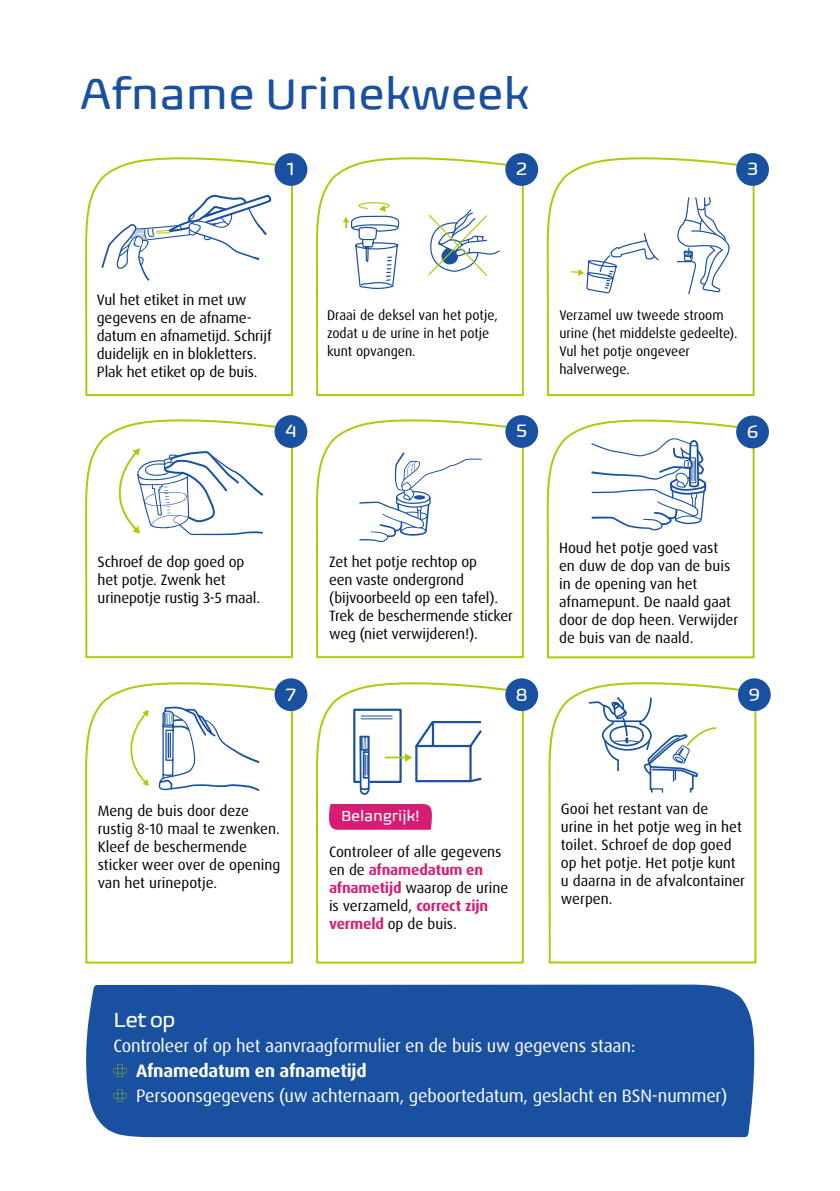
<style>
.page{position:relative;width:840px;height:1191px;background:#fff}
.page>*{position:absolute;margin:0;border:0;box-sizing:border-box;transform-origin:0 0}
.t1{font:44px "Biome W04";color:#1951a0}
.t2{font:21px "Biome W04";color:#fff}
.t3{font:18px "Dax Pro";letter-spacing:-.01em;color:#fff}
.t4{font:700 18px "Dax Pro";letter-spacing:-.01em;color:#fff}
.t5{font:18px "Biome W04";color:#fff}
.t6{font:15px/18px "Dax Pro";letter-spacing:-.005em;color:#000}
.t7{font:15px "Biome W04";letter-spacing:-.01em;color:#fff}
.t8{font:14px/18px "Dax Pro";color:#000}
.s1{font-weight:700;color:#d61d73}
</style>
<div class="page">
<div style="left:86px;top:984px;width:667px;height:153px;background:#1951a0"></div>
<svg style="left:113px;top:1064px;width:13px;height:13px"></svg>
<svg style="left:113px;top:1089px;width:13px;height:13px"></svg>
<svg style="left:315px;top:682px;width:209px;height:282px"></svg>
<svg style="left:85px;top:682px;width:208px;height:282px"></svg>
<svg style="left:546px;top:422px;width:209px;height:237px"></svg>
<svg style="left:548px;top:682px;width:209px;height:282px"></svg>
<svg style="left:315px;top:419px;width:209px;height:240px"></svg>
<svg style="left:85px;top:419px;width:208px;height:240px"></svg>
<svg style="left:546px;top:157px;width:209px;height:240px"></svg>
<div style="left:735px;top:153px;width:33px;height:33px;background:#1951a0;border-radius:50%"></div>
<div style="left:735px;top:415px;width:33px;height:33px;background:#1951a0;border-radius:50%"></div>
<div style="left:737px;top:678px;width:33px;height:33px;background:#1951a0;border-radius:50%"></div>
<div style="left:274px;top:415px;width:33px;height:33px;background:#1951a0;border-radius:50%"></div>
<div style="left:274px;top:678px;width:33px;height:33px;background:#1951a0;border-radius:50%"></div>
<div style="left:505px;top:415px;width:33px;height:33px;background:#1951a0;border-radius:50%"></div>
<div style="left:505px;top:678px;width:33px;height:33px;background:#1951a0;border-radius:50%"></div>
<svg style="left:100px;top:448px;width:163px;height:87px"></svg>
<svg style="left:359px;top:452px;width:122px;height:90px"></svg>
<svg style="left:591px;top:344px;width:115px;height:186px"></svg>
<svg style="left:114px;top:710px;width:35px;height:76px"></svg>
<svg style="left:158px;top:705px;width:101px;height:86px"></svg>
<hr style="left:169px;top:733px;width:2px;height:24px;background:#1951a0">
<svg style="left:352px;top:707px;width:132px;height:88px"></svg>
<hr style="left:360px;top:715px;width:32px;height:1px;background:#1951a0">
<hr style="left:360px;top:718px;width:32px;height:1px;background:#1951a0">
<svg style="left:587px;top:696px;width:130px;height:98px"></svg>
<svg style="left:315px;top:157px;width:209px;height:240px"></svg>
<svg style="left:85px;top:157px;width:208px;height:240px"></svg>
<div style="left:274px;top:153px;width:33px;height:33px;background:#1951a0;border-radius:50%"></div>
<div style="left:505px;top:153px;width:33px;height:33px;background:#1951a0;border-radius:50%"></div>
<svg style="left:427px;top:209px;width:73px;height:68px"></svg>
<svg style="left:341px;top:201px;width:70px;height:109px"></svg>
<svg style="left:571px;top:232px;width:88px;height:93px"></svg>
<svg style="left:675px;top:196px;width:54px;height:99px"></svg>
<div style="left:329px;top:804px;width:102px;height:25px;background:#d61d73"></div>
<h1 class="t1" style="left:80px;top:67px;width:450px">Afname Urinekweek</h1>
<p class="t5" style="left:285px;top:158px;width:13px">1</p>
<p class="t5" style="left:515px;top:158px;width:13px">2</p>
<p class="t5" style="left:746px;top:158px;width:13px">3</p>
<p class="t6" style="left:97px;top:290px;width:176px">Vul het etiket in met uw gegevens en de afname&shy;datum en afnametijd. Schrijf duidelijk en in blokletters.<br>Plak het etiket op de buis.</p>
<p class="t5" style="left:285px;top:420px;width:13px">4</p>
<p class="t8" style="left:327px;top:306px;width:172px">Draai de deksel van het potje, zodat u de urine in het potje kunt opvangen.</p>
<p class="t8" style="left:559px;top:306px;width:180px">Verzamel uw tweede stroom urine (het middelste gedeelte).<br>Vul het potje ongeveer halverwege.</p>
<p class="t5" style="left:515px;top:420px;width:13px">5</p>
<p class="t5" style="left:746px;top:420px;width:13px">6</p>
<p class="t6" style="left:98px;top:552px;width:164px">Schroef de dop goed op het potje. Zwenk het urinepotje rustig 3-5 maal.</p>
<p class="t5" style="left:285px;top:683px;width:13px">7</p>
<p class="t6" style="left:329px;top:552px;width:185px">Zet het potje rechtop op<br>een vaste ondergrond (bijvoorbeeld op een tafel).<br>Trek de beschermende sticker weg (niet verwijderen!).</p>
<p class="t5" style="left:515px;top:683px;width:13px">8</p>
<p class="t6" style="left:558px;top:539px;width:181px">Houd het potje goed vast<br>en duw de dop van de buis in de opening van het afnamepunt. De naald gaat door de dop heen. Verwijder de buis van de naald.</p>
<p class="t5" style="left:748px;top:683px;width:13px">9</p>
<p class="t6" style="left:98px;top:801px;width:184px">Meng de buis door deze rustig 8-10 maal te zwenken.<br>Kleef de beschermende sticker weer over de opening van het urinepotje.</p>
<p class="t7" style="left:341px;top:806px;width:80px">Belangrijk!</p>
<p class="t6" style="left:329px;top:843px;width:181px">Controleer of alle gegevens en de <span class="s1">afnamedatum en afnametijd</span> waarop de urine is verzameld, <span class="s1">correct zijn vermeld</span> op de buis.</p>
<p class="t6" style="left:560px;top:799px;width:186px">Gooi het restant van de<br>urine in het potje weg in het toilet. Schroef de dop goed op het potje. Het potje kunt u daarna in de afvalcontainer werpen.</p>
<h2 class="t2" style="left:113px;top:1007px;width:64px">Let op</h2>
<p class="t3" style="left:113px;top:1034px;width:523px">Controleer of op het aanvraagformulier en de buis uw gegevens staan:</p>
<p class="t4" style="left:136px;top:1059px;width:232px">Afnamedatum en afnametijd</p>
<p class="t3" style="left:136px;top:1084px;width:592px">Persoonsgegevens (uw achternaam, geboortedatum, geslacht en BSN-nummer)</p>
</div>
